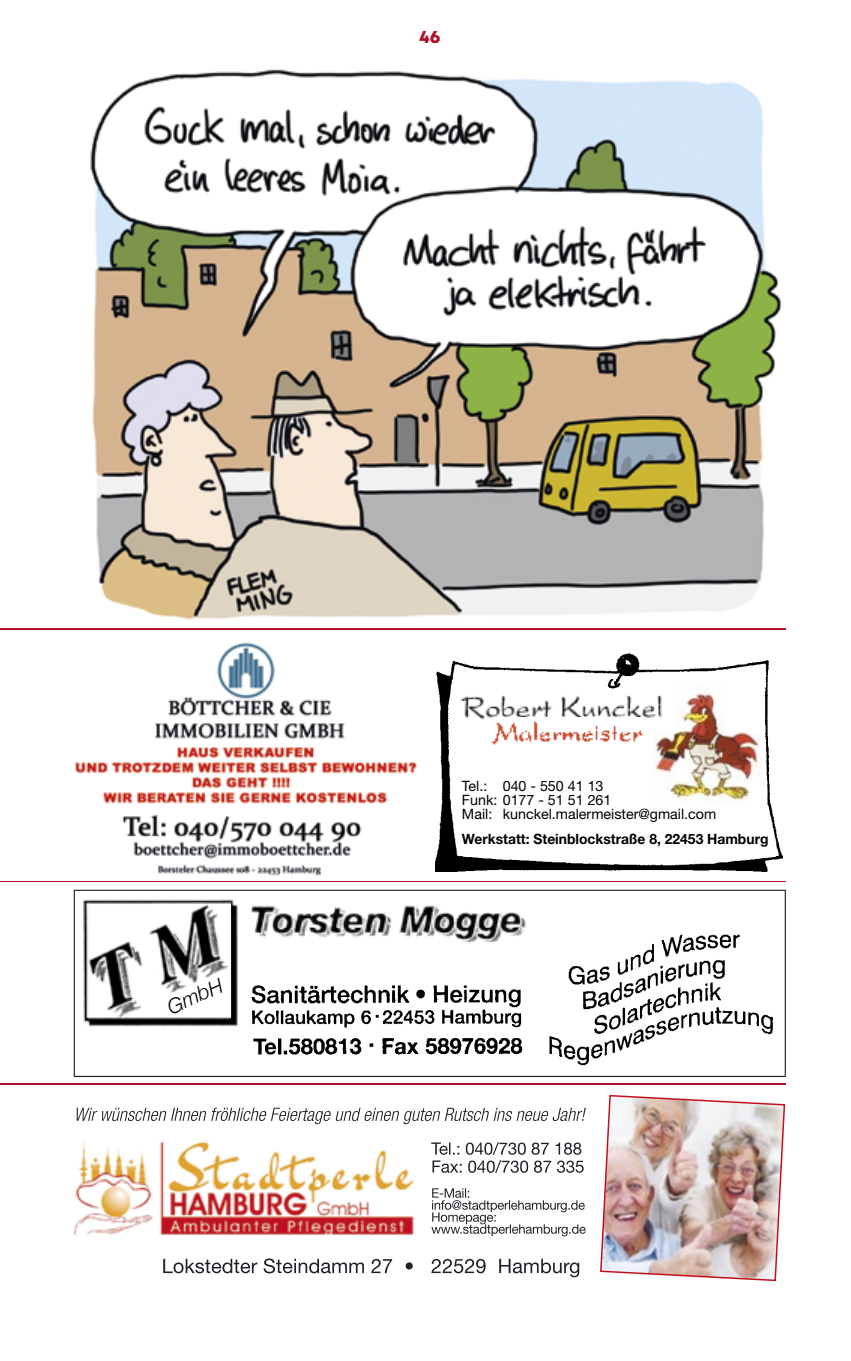
<style>
.page{position:relative;width:851px;height:1361px;background:#fff}
.page>*{position:absolute;margin:0;border:0;box-sizing:border-box;transform-origin:0 0}
.t1{font:italic 300 20.4px "Helvetica Neue";color:#000}
.t2{font:800 18px "Mont";color:#ae132d}
.t3{font:14.2px/14.2px "Helvetica Neue LT";color:#000}
.t4{font:700 14.2px "Helvetica Neue LT";color:#000}
</style>
<div class="page">
<svg style="left:74px;top:890px;width:711px;height:187px"></svg>
<img style="left:240px;top:928px;width:541px;height:140px">
<img style="left:79px;top:895px;width:165px;height:137px">
<img style="left:240px;top:928px;width:4px;height:104px">
<img style="left:86px;top:903px;width:144px;height:115px">
<img style="left:247px;top:901px;width:280px;height:55px">
<hr style="left:0;top:1083px;width:785px;height:1px;background:#ae132d">
<svg style="left:431px;top:1142px;width:152px;height:31px"></svg>
<svg style="left:163px;top:1258px;width:416px;height:19px"></svg>
<svg style="left:431px;top:1188px;width:154px;height:48px"></svg>
<img style="left:600px;top:1094px;width:185px;height:187px">
<img style="left:74px;top:1141px;width:340px;height:95px">
<svg style="left:77px;top:1107px;width:509px;height:17px"></svg>
<img style="left:45px;top:69px;width:741px;height:561px">
<hr style="left:0;top:628px;width:785px;height:1px;background:#ae132d">
<hr style="left:0;top:881px;width:785px;height:1px;background:#ae132d">
<img style="left:75px;top:642px;width:342px;height:234px">
<img style="left:436px;top:653px;width:346px;height:218px">
<img style="left:653px;top:685px;width:109px;height:120px">
<img style="left:459px;top:690px;width:203px;height:31px">
<img style="left:491px;top:717px;width:153px;height:31px">
<p class="t2" style="left:419px;top:25px;width:23px">46</p>
<h1 class="t1" style="left:162px;top:993px;width:60px;rotate:-24deg">GmbH</h1>
<p class="t3" style="left:462px;top:778px;width:256px">Tel.: 040 - 550 41 13<br>Funk: 0177 - 51 51 261<br>Mail: kunckel.malermeister@gmail.com</p>
<p class="t4" style="left:462px;top:830px;width:308px">Werkstatt: Steinblockstraße 8, 22453 Hamburg</p>
</div>
